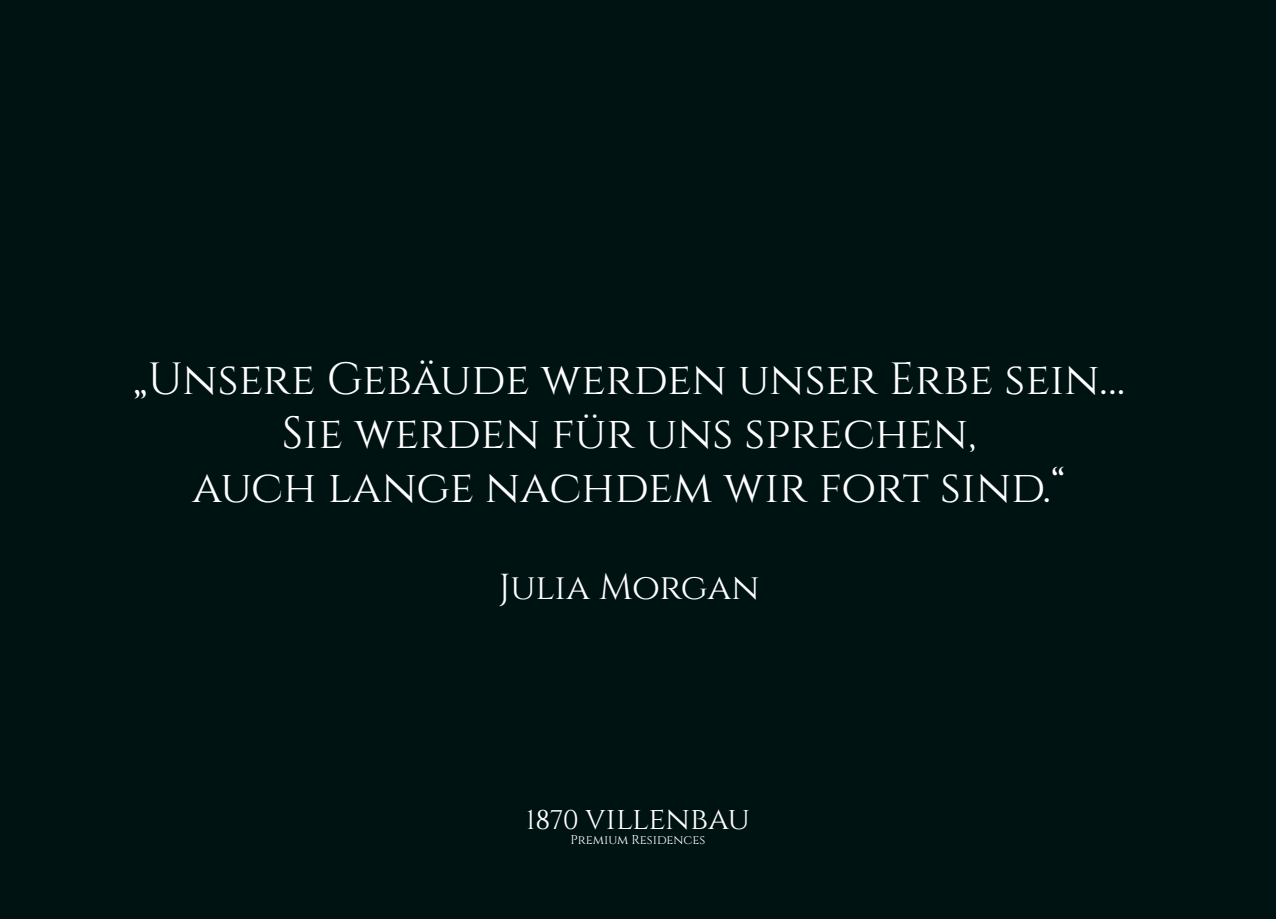
<style>
.page{position:relative;width:1276px;height:919px;background:#fff}
.page>*{position:absolute;margin:0;border:0;box-sizing:border-box;transform-origin:0 0}
.t1{font:45px/54px "Cinzel";color:#fff;text-align:center}
.t2{font:36px "Cinzel";color:#fff}
.t3{font:31.5px "Cinzel";color:#fff}
.t4{font:12.75px "Cinzel";color:#fff}
.s1{font-size:27px}
</style>
<div class="page">
<div style="left:0;top:0;width:1276px;height:918px;background:#001313"></div>
<p class="t1" style="left:133px;top:353px;width:993px">„Unsere Gebäude werden unser Erbe sein…<br>Sie werden für uns sprechen,<br>auch lange nachdem wir fort sind.“</p>
<p class="t2" style="left:499px;top:564px;width:262px">Julia Morgan</p>
<p class="t3" style="left:526px;top:798px;width:225px"><span class="s1">1870 V</span>illenbau</p>
<p class="t4" style="left:570px;top:831px;width:136px">Premium Residences</p>
</div>
